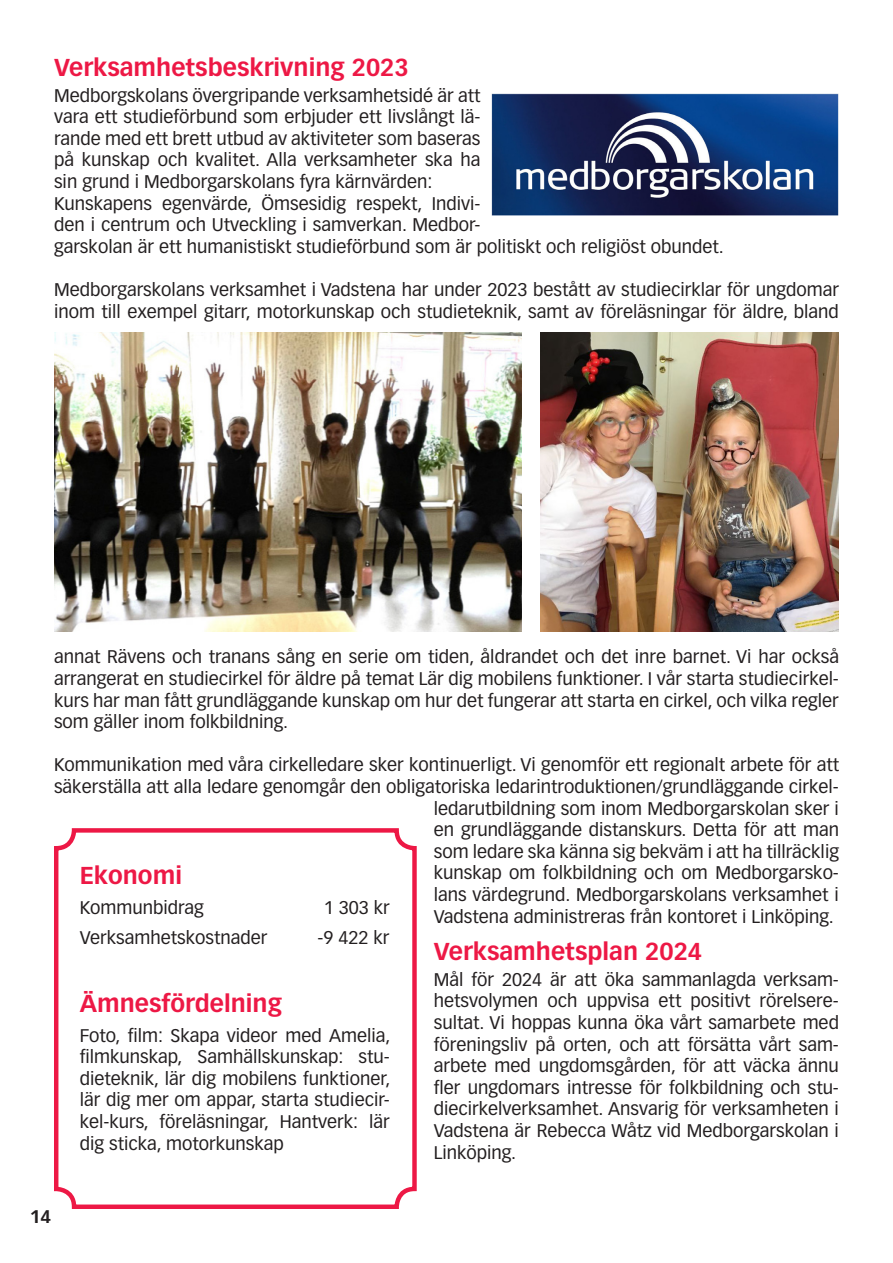
<style>
.page{position:relative;width:893px;height:1263px;background:#fff}
.page>*{position:absolute;margin:0;border:0;box-sizing:border-box;transform-origin:0 0}
.Rubrikavstånd{font:700 24px "Vectora LT Pro";color:#ed1845}
.röd_inforuta{font:700 24px "Vectora LT Pro";color:#ed1845}
.Huvudtexten{font:18px/21.6px "Vectora LT Pro";color:#231f20;text-align:justify}
.röd_inforuta-2{font:18px/21.6px "Vectora LT Pro";color:#231f20;text-align:justify}
.t1{font:700 18px "Vectora LT Pro";color:#231f20}
</style>
<div class="page">
<img style="left:491px;top:94px;width:348px;height:122px">
<div style="left:54px;top:828px;width:363px;height:381px;border:4px solid #ed1845;border-radius:18px"></div>
<img style="left:54px;top:333px;width:467px;height:298px">
<img style="left:540px;top:333px;width:299px;height:298px">
<p class="Rubrikavstånd" style="left:54px;top:53px;width:356px">Verksamhetsbeskrivning 2023</p>
<p class="Huvudtexten" style="left:54px;top:84px;width:428px">Medborgskolans övergripande verksamhetsidé är att vara ett studieförbund som erbjuder ett livslångt lä&shy;rande med ett brett utbud av aktiviteter som baseras på kunskap och kvalitet. Alla verksamheter ska ha sin grund i Medborgarskolans fyra kärnvärden:</p>
<p class="Huvudtexten" style="left:54px;top:192px;width:671px;text-align:left">Kunskapens egenvärde, Ömsesidig respekt, Indivi-<br>den i centrum och Utveckling i samverkan. Medbor-<br>garskolan är ett humanistiskt studieförbund som är politiskt och religiöst obundet.</p>
<p class="Huvudtexten" style="left:54px;top:279px;width:786px">Medborgarskolans verksamhet i Vadstena har under 2023 bestått av studiecirklar för ungdomar inom till exempel gitarr, motorkunskap och studieteknik, samt av föreläsningar för äldre, bland</p>
<p class="Huvudtexten" style="left:54px;top:646px;width:786px">annat Rävens och tranans sång en serie om tiden, åldrandet och det inre barnet. Vi har också arrangerat en studiecirkel för äldre på temat Lär dig mobilens funktioner. I vår starta studiecirkel&shy;kurs har man fått grundläggande kunskap om hur det fungerar att starta en cirkel, och vilka regler som gäller inom folkbildning.</p>
<p class="Huvudtexten" style="left:54px;top:754px;width:786px;text-align:right">Kommunikation med våra cirkelledare sker kontinuerligt. Vi genomför ett regionalt arbete för att säkerställa att alla ledare genomgår den obligatoriska ledarintroduktionen/grundläggande cirkel&shy;ledarutbildning som inom Medborgarskolan sker i<br>en grundläggande distanskurs. Detta för att man<br>som ledare ska känna sig bekväm i att ha tillräcklig<br>kunskap om folkbildning och om Medborgarsko-<br>lans värdegrund. Medborgarskolans verksamhet i<br>Vadstena administreras från kontoret i Linköping.</p>
<p class="Rubrikavstånd" style="left:434px;top:936px;width:270px">Verksamhetsplan 2024</p>
<p class="Huvudtexten" style="left:434px;top:968px;width:407px">Mål för 2024 är att öka sammanlagda verksam&shy;hetsvolymen och uppvisa ett positivt rörelsere&shy;sultat. Vi hoppas kunna öka vårt samarbete med föreningsliv på orten, och att försätta vårt sam&shy;arbete med ungdomsgården, för att väcka ännu fler ungdomars intresse för folkbildning och stu&shy;diecirkelverksamhet. Ansvarig för verksamheten i Vadstena är Rebecca Wåtz vid Medborgarskolan i Linköping.</p>
<p class="röd_inforuta" style="left:80px;top:861px;width:104px">Ekonomi</p>
<p class="röd_inforuta-2" style="left:80px;top:897px;width:126px">Kommunbidrag</p>
<p class="röd_inforuta-2" style="left:324px;top:897px;width:67px">1 303 kr</p>
<p class="röd_inforuta-2" style="left:80px;top:927px;width:189px">Verksamhetskostnader</p>
<p class="röd_inforuta-2" style="left:317px;top:927px;width:74px">-9 422 kr</p>
<p class="röd_inforuta" style="left:80px;top:988px;width:204px">Ämnesfördelning</p>
<p class="röd_inforuta-2" style="left:80px;top:1024px;width:312px">Foto, film: Skapa videor med Amelia, filmkunskap, Samhällskunskap: stu&shy;dieteknik, lär dig mobilens funktioner, lär dig mer om appar, starta studiecir&shy;kel-kurs, föreläsningar, Hantverk: lär dig sticka, motorkunskap</p>
<p class="t1" style="left:30px;top:1205px;width:23px">14</p>
</div>
